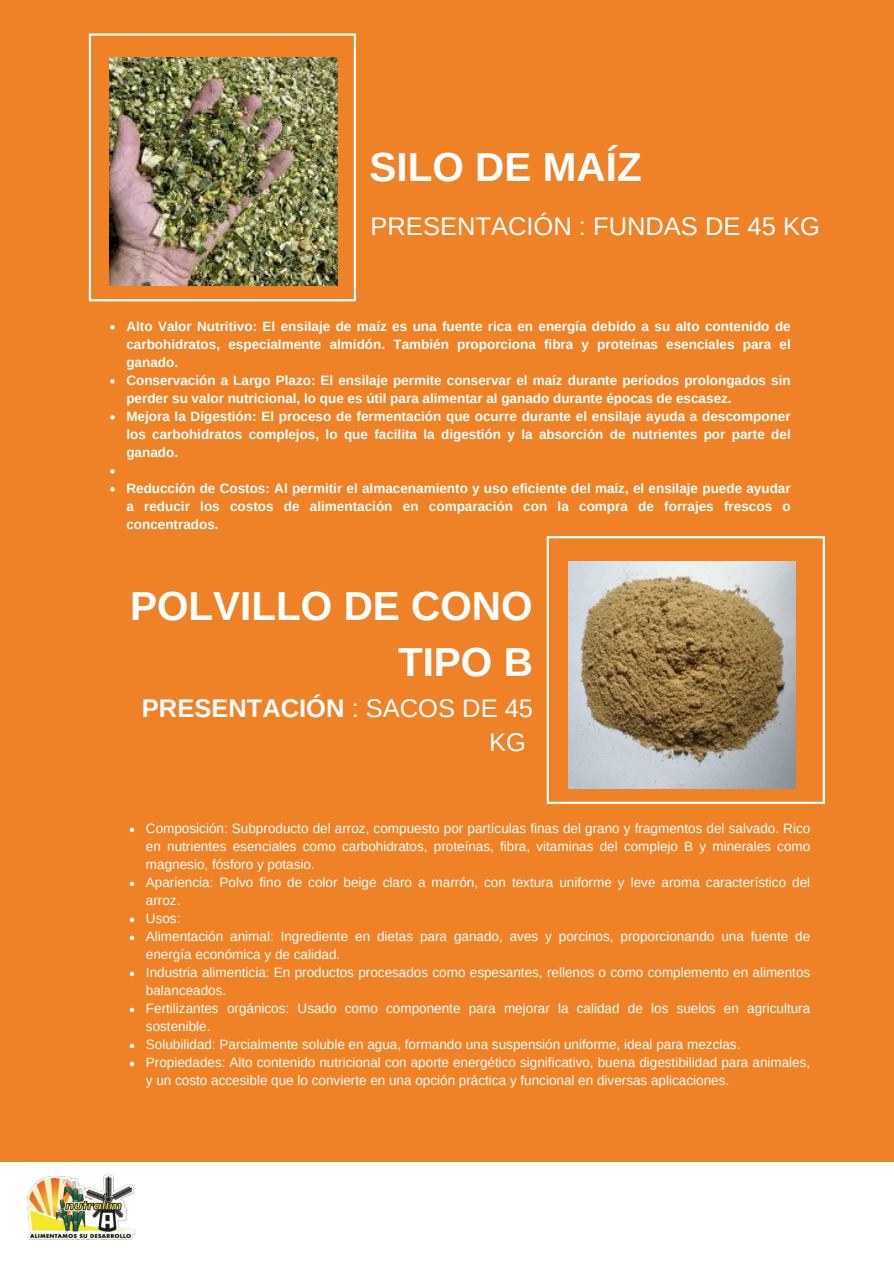
<style>
.page{position:relative;width:894px;height:1264px;background:#fff}
.page>*{position:absolute;margin:0;border:0;box-sizing:border-box;transform-origin:0 0}
.t1{font:700 40.5px/56.2px "Arimo";color:#fff;text-align:right}
.t2{font:25.5px "Arimo";color:#fff}
.t3{font:700 25.5px/34.8px "Arimo";color:#fff;text-align:right}
.t4{font:13.5px/18px "Arimo";color:#fff}
.t5{font:700 13.5px/18px "Arimo";color:#fff;text-align:justify}
.s1{font-weight:400}
</style>
<div class="page">
<div style="left:0;top:0;width:893px;height:1263px;background:#ef8126"></div>
<svg style="left:110px;top:325px;width:5px;height:4px"></svg>
<svg style="left:110px;top:379px;width:5px;height:4px"></svg>
<svg style="left:110px;top:415px;width:5px;height:4px"></svg>
<svg style="left:110px;top:469px;width:5px;height:4px"></svg>
<svg style="left:110px;top:487px;width:5px;height:4px"></svg>
<hr style="left:89px;top:36px;width:2px;height:263px;background:#fff">
<hr style="left:354px;top:36px;width:2px;height:263px;background:#fff">
<hr style="left:89px;top:33px;width:267px;height:3px;background:#fff">
<hr style="left:89px;top:299px;width:267px;height:2px;background:#fff">
<img style="left:109px;top:57px;width:228px;height:228px">
<div style="left:0;top:1162px;width:893px;height:101px;background:#fff"></div>
<img style="left:27px;top:1174px;width:108px;height:65px">
<svg style="left:130px;top:827px;width:4px;height:5px"></svg>
<svg style="left:130px;top:881px;width:4px;height:5px"></svg>
<svg style="left:130px;top:917px;width:4px;height:5px"></svg>
<svg style="left:130px;top:935px;width:4px;height:5px"></svg>
<svg style="left:130px;top:971px;width:4px;height:5px"></svg>
<svg style="left:130px;top:1007px;width:4px;height:5px"></svg>
<svg style="left:130px;top:1043px;width:4px;height:5px"></svg>
<svg style="left:130px;top:1061px;width:4px;height:5px"></svg>
<hr style="left:546px;top:538px;width:2px;height:263px;background:#fff">
<hr style="left:822px;top:538px;width:2px;height:263px;background:#fff">
<hr style="left:546px;top:536px;width:278px;height:2px;background:#fff">
<hr style="left:546px;top:801px;width:278px;height:3px;background:#fff">
<img style="left:568px;top:561px;width:227px;height:228px">
<p class="t1" style="left:369px;top:139px;width:273px">SILO DE MAÍZ</p>
<h1 class="t2" style="left:370px;top:211px;width:450px">PRESENTACIÓN : FUNDAS DE 45 KG</h1>
<p class="t5" style="left:126px;top:317px;width:665px">Alto Valor Nutritivo: El ensilaje de maíz es una fuente rica en energía debido a su alto contenido de carbohidratos, especialmente almidón. También proporciona fibra y proteínas esenciales para el ganado.</p>
<p class="t5" style="left:126px;top:371px;width:665px">Conservación a Largo Plazo: El ensilaje permite conservar el maíz durante períodos prolongados sin perder su valor nutricional, lo que es útil para alimentar al ganado durante épocas de escasez.</p>
<p class="t5" style="left:126px;top:407px;width:665px">Mejora la Digestión: El proceso de fermentación que ocurre durante el ensilaje ayuda a descomponer los carbohidratos complejos, lo que facilita la digestión y la absorción de nutrientes por parte del ganado.</p>
<p class="t5" style="left:126px;top:479px;width:665px">Reducción de Costos: Al permitir el almacenamiento y uso eficiente del maíz, el ensilaje puede ayudar a reducir los costos de alimentación en comparación con la compra de forrajes frescos o concentrados.</p>
<p class="t1" style="left:130px;top:577px;width:404px">POLVILLO DE CONO<br>TIPO B</p>
<p class="t3" style="left:142px;top:690px;width:392px">PRESENTACIÓN <span class="s1">: SACOS DE 45<br>KG</span></p>
<p class="t4" style="left:146px;top:819px;width:665px;text-align:justify">Composición: Subproducto del arroz, compuesto por partículas finas del grano y fragmentos del salvado. Rico en nutrientes esenciales como carbohidratos, proteínas, fibra, vitaminas del complejo B y minerales como magnesio, fósforo y potasio.</p>
<p class="t4" style="left:146px;top:873px;width:665px">Apariencia: Polvo fino de color beige claro a marrón, con textura uniforme y leve aroma característico del arroz.</p>
<p class="t4" style="left:146px;top:909px;width:36px">Usos:</p>
<p class="t4" style="left:146px;top:927px;width:665px">Alimentación animal: Ingrediente en dietas para ganado, aves y porcinos, proporcionando una fuente de energía económica y de calidad.</p>
<p class="t4" style="left:146px;top:963px;width:665px">Industria alimenticia: En productos procesados como espesantes, rellenos o como complemento en alimentos balanceados.</p>
<p class="t4" style="left:146px;top:999px;width:665px">Fertilizantes orgánicos: Usado como componente para mejorar la calidad de los suelos en agricultura sostenible.</p>
<p class="t4" style="left:146px;top:1035px;width:595px">Solubilidad: Parcialmente soluble en agua, formando una suspensión uniforme, ideal para mezclas.</p>
<p class="t4" style="left:146px;top:1053px;width:665px">Propiedades: Alto contenido nutricional con aporte energético significativo, buena digestibilidad para animales, y un costo accesible que lo convierte en una opción práctica y funcional en diversas aplicaciones.</p>
</div>
